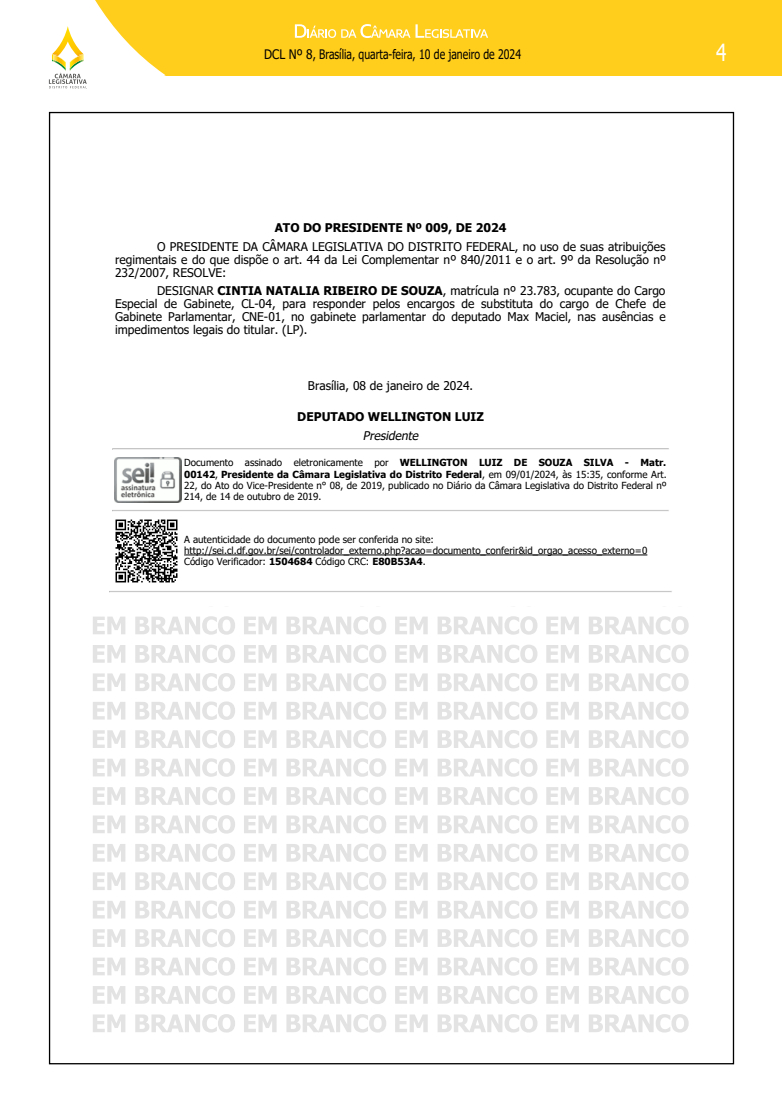
<style>
.page{position:relative;width:782px;height:1105px;background:#fff}
.page>*{position:absolute;margin:0;border:0;box-sizing:border-box;transform-origin:0 0}
.t1{font:23.6px "Tahoma";color:#fff;scale:.8 1}
.t2{font:13.1px "Tahoma";color:#000;scale:.9 1}
.t3{font:12px/12.7px "Tahoma";color:#000;text-align:justify}
.t4{font:700 12px "Tahoma";color:#000}
.t5{font:italic 12px "Tahoma";color:#000}
.t6{font:9.8px/11.3px "Tahoma";color:#000;text-align:justify}
.s1{font-weight:700}
</style>
<div class="page">
<div style="left:0;top:0;width:781px;height:75px;background:#ffcd1c"></div>
<svg style="left:0;top:0;width:165px;height:89px"></svg>
<svg style="left:295px;top:24px;width:193px;height:14px"></svg>
<svg style="left:112px;top:448px;width:556px;height:2px"></svg>
<svg style="left:112px;top:510px;width:556px;height:2px"></svg>
<svg style="left:109px;top:591px;width:562px;height:2px"></svg>
<img style="left:114px;top:457px;width:67px;height:45px">
<img style="left:115px;top:519px;width:63px;height:64px">
<hr style="left:184px;top:555px;width:463px;height:1px;background:#000">
<svg style="left:93px;top:617px;width:32px;height:17px"></svg>
<svg style="left:135px;top:616px;width:100px;height:19px"></svg>
<svg style="left:244px;top:617px;width:32px;height:17px"></svg>
<svg style="left:286px;top:616px;width:100px;height:19px"></svg>
<svg style="left:395px;top:617px;width:32px;height:17px"></svg>
<svg style="left:437px;top:616px;width:100px;height:19px"></svg>
<svg style="left:546px;top:617px;width:32px;height:17px"></svg>
<svg style="left:589px;top:616px;width:99px;height:19px"></svg>
<svg style="left:93px;top:645px;width:32px;height:18px"></svg>
<svg style="left:135px;top:645px;width:100px;height:18px"></svg>
<svg style="left:244px;top:645px;width:32px;height:18px"></svg>
<svg style="left:286px;top:645px;width:100px;height:18px"></svg>
<svg style="left:395px;top:645px;width:32px;height:18px"></svg>
<svg style="left:437px;top:645px;width:100px;height:18px"></svg>
<svg style="left:546px;top:645px;width:32px;height:18px"></svg>
<svg style="left:589px;top:645px;width:99px;height:18px"></svg>
<svg style="left:93px;top:673px;width:32px;height:18px"></svg>
<svg style="left:135px;top:673px;width:100px;height:18px"></svg>
<svg style="left:244px;top:673px;width:32px;height:18px"></svg>
<svg style="left:286px;top:673px;width:100px;height:18px"></svg>
<svg style="left:395px;top:673px;width:32px;height:18px"></svg>
<svg style="left:437px;top:673px;width:100px;height:18px"></svg>
<svg style="left:546px;top:673px;width:32px;height:18px"></svg>
<svg style="left:589px;top:673px;width:99px;height:18px"></svg>
<svg style="left:93px;top:702px;width:32px;height:18px"></svg>
<svg style="left:135px;top:701px;width:100px;height:19px"></svg>
<svg style="left:244px;top:702px;width:32px;height:18px"></svg>
<svg style="left:286px;top:701px;width:100px;height:19px"></svg>
<svg style="left:395px;top:702px;width:32px;height:18px"></svg>
<svg style="left:437px;top:701px;width:100px;height:19px"></svg>
<svg style="left:546px;top:702px;width:32px;height:18px"></svg>
<svg style="left:589px;top:701px;width:99px;height:19px"></svg>
<svg style="left:93px;top:730px;width:32px;height:18px"></svg>
<svg style="left:135px;top:730px;width:100px;height:18px"></svg>
<svg style="left:244px;top:730px;width:32px;height:18px"></svg>
<svg style="left:286px;top:730px;width:100px;height:18px"></svg>
<svg style="left:395px;top:730px;width:32px;height:18px"></svg>
<svg style="left:437px;top:730px;width:100px;height:18px"></svg>
<svg style="left:546px;top:730px;width:32px;height:18px"></svg>
<svg style="left:589px;top:730px;width:99px;height:18px"></svg>
<svg style="left:93px;top:759px;width:32px;height:17px"></svg>
<svg style="left:135px;top:758px;width:100px;height:19px"></svg>
<svg style="left:244px;top:759px;width:32px;height:17px"></svg>
<svg style="left:286px;top:758px;width:100px;height:19px"></svg>
<svg style="left:395px;top:759px;width:32px;height:17px"></svg>
<svg style="left:437px;top:758px;width:100px;height:19px"></svg>
<svg style="left:546px;top:759px;width:32px;height:17px"></svg>
<svg style="left:589px;top:758px;width:99px;height:19px"></svg>
<svg style="left:93px;top:787px;width:32px;height:18px"></svg>
<svg style="left:135px;top:787px;width:100px;height:18px"></svg>
<svg style="left:244px;top:787px;width:32px;height:18px"></svg>
<svg style="left:286px;top:787px;width:100px;height:18px"></svg>
<svg style="left:395px;top:787px;width:32px;height:18px"></svg>
<svg style="left:437px;top:787px;width:100px;height:18px"></svg>
<svg style="left:546px;top:787px;width:32px;height:18px"></svg>
<svg style="left:589px;top:787px;width:99px;height:18px"></svg>
<svg style="left:93px;top:815px;width:32px;height:18px"></svg>
<svg style="left:135px;top:815px;width:100px;height:19px"></svg>
<svg style="left:244px;top:815px;width:32px;height:18px"></svg>
<svg style="left:286px;top:815px;width:100px;height:19px"></svg>
<svg style="left:395px;top:815px;width:32px;height:18px"></svg>
<svg style="left:437px;top:815px;width:100px;height:19px"></svg>
<svg style="left:546px;top:815px;width:32px;height:18px"></svg>
<svg style="left:589px;top:815px;width:99px;height:19px"></svg>
<svg style="left:93px;top:844px;width:32px;height:18px"></svg>
<svg style="left:135px;top:844px;width:100px;height:18px"></svg>
<svg style="left:244px;top:844px;width:32px;height:18px"></svg>
<svg style="left:286px;top:844px;width:100px;height:18px"></svg>
<svg style="left:395px;top:844px;width:32px;height:18px"></svg>
<svg style="left:437px;top:844px;width:100px;height:18px"></svg>
<svg style="left:546px;top:844px;width:32px;height:18px"></svg>
<svg style="left:589px;top:844px;width:99px;height:18px"></svg>
<svg style="left:93px;top:872px;width:32px;height:18px"></svg>
<svg style="left:135px;top:872px;width:100px;height:18px"></svg>
<svg style="left:244px;top:872px;width:32px;height:18px"></svg>
<svg style="left:286px;top:872px;width:100px;height:18px"></svg>
<svg style="left:395px;top:872px;width:32px;height:18px"></svg>
<svg style="left:437px;top:872px;width:100px;height:18px"></svg>
<svg style="left:546px;top:872px;width:32px;height:18px"></svg>
<svg style="left:589px;top:872px;width:99px;height:18px"></svg>
<svg style="left:93px;top:901px;width:32px;height:17px"></svg>
<svg style="left:135px;top:900px;width:100px;height:19px"></svg>
<svg style="left:244px;top:901px;width:32px;height:17px"></svg>
<svg style="left:286px;top:900px;width:100px;height:19px"></svg>
<svg style="left:395px;top:901px;width:32px;height:17px"></svg>
<svg style="left:437px;top:900px;width:100px;height:19px"></svg>
<svg style="left:546px;top:901px;width:32px;height:17px"></svg>
<svg style="left:589px;top:900px;width:99px;height:19px"></svg>
<svg style="left:93px;top:929px;width:32px;height:18px"></svg>
<svg style="left:135px;top:929px;width:100px;height:18px"></svg>
<svg style="left:244px;top:929px;width:32px;height:18px"></svg>
<svg style="left:286px;top:929px;width:100px;height:18px"></svg>
<svg style="left:395px;top:929px;width:32px;height:18px"></svg>
<svg style="left:437px;top:929px;width:100px;height:18px"></svg>
<svg style="left:546px;top:929px;width:32px;height:18px"></svg>
<svg style="left:589px;top:929px;width:99px;height:18px"></svg>
<svg style="left:93px;top:958px;width:32px;height:17px"></svg>
<svg style="left:135px;top:957px;width:100px;height:19px"></svg>
<svg style="left:244px;top:958px;width:32px;height:17px"></svg>
<svg style="left:286px;top:957px;width:100px;height:19px"></svg>
<svg style="left:395px;top:958px;width:32px;height:17px"></svg>
<svg style="left:437px;top:957px;width:100px;height:19px"></svg>
<svg style="left:546px;top:958px;width:32px;height:17px"></svg>
<svg style="left:589px;top:957px;width:99px;height:19px"></svg>
<svg style="left:93px;top:986px;width:32px;height:18px"></svg>
<svg style="left:135px;top:986px;width:100px;height:18px"></svg>
<svg style="left:244px;top:986px;width:32px;height:18px"></svg>
<svg style="left:286px;top:986px;width:100px;height:18px"></svg>
<svg style="left:395px;top:986px;width:32px;height:18px"></svg>
<svg style="left:437px;top:986px;width:100px;height:18px"></svg>
<svg style="left:546px;top:986px;width:32px;height:18px"></svg>
<svg style="left:589px;top:986px;width:99px;height:18px"></svg>
<svg style="left:93px;top:1014px;width:32px;height:18px"></svg>
<svg style="left:135px;top:1014px;width:100px;height:18px"></svg>
<svg style="left:244px;top:1014px;width:32px;height:18px"></svg>
<svg style="left:286px;top:1014px;width:100px;height:18px"></svg>
<svg style="left:395px;top:1014px;width:32px;height:18px"></svg>
<svg style="left:437px;top:1014px;width:100px;height:18px"></svg>
<svg style="left:546px;top:1014px;width:32px;height:18px"></svg>
<svg style="left:589px;top:1014px;width:99px;height:18px"></svg>
<h2 class="t2" style="left:264px;top:46px;width:287px">DCL Nº 8, Brasília, quarta-feira, 10 de janeiro de 2024</h2>
<h1 class="t1" style="left:715px;top:36px;width:14px">4</h1>
<p class="t4" style="left:274px;top:220px;width:233px">ATO DO PRESIDENTE Nº 009, DE 2024</p>
<p class="t3" style="left:115px;top:241px;width:552px;text-indent:42px">O PRESIDENTE DA CÂMARA LEGISLATIVA DO DISTRITO FEDERAL, no uso de suas atribuições regimentais e do que dispõe o art. 44 da Lei Complementar nº 840/2011 e o art. 9º da Resolução nº 232/2007, RESOLVE:</p>
<p class="t3" style="left:115px;top:285px;width:552px;text-indent:42px">DESIGNAR <span class="s1">CINTIA NATALIA RIBEIRO DE SOUZA</span>, matrícula nº 23.783, ocupante do Cargo Especial de Gabinete, CL-04, para responder pelos encargos de substituta do cargo de Chefe de Gabinete Parlamentar, CNE-01, no gabinete parlamentar do deputado Max Maciel, nas ausências e impedimentos legais do titular. (LP).</p>
<p class="t3" style="left:308px;top:380px;width:167px">Brasília, 08 de janeiro de 2024.</p>
<p class="t4" style="left:297px;top:409px;width:188px">DEPUTADO WELLINGTON LUIZ</p>
<p class="t5" style="left:363px;top:428px;width:60px">Presidente</p>
<p class="t6" style="left:184px;top:458px;width:484px">Documento assinado eletronicamente por <span class="s1">WELLINGTON LUIZ DE SOUZA SILVA - Matr.<br>00142</span>, <span class="s1">Presidente da Câmara Legislativa do Distrito Federal</span>, em 09/01/2024, às 15:35, conforme Art.<br>22, do Ato do Vice-Presidente n° 08, de 2019, publicado no Diário da Câmara Legislativa do Distrito Federal nº 214, de 14 de outubro de 2019.</p>
<p class="t6" style="left:184px;top:534px;width:464px;text-align:left">A autenticidade do documento pode ser conferida no site: http://sei.cl.df.gov.br/sei/controlador_externo.php?acao=documento_conferir&amp;id_orgao_acesso_externo=0<br>Código Verificador: <span class="s1">1504684</span> Código CRC: <span class="s1">E80B53A4</span>.</p>
</div>
